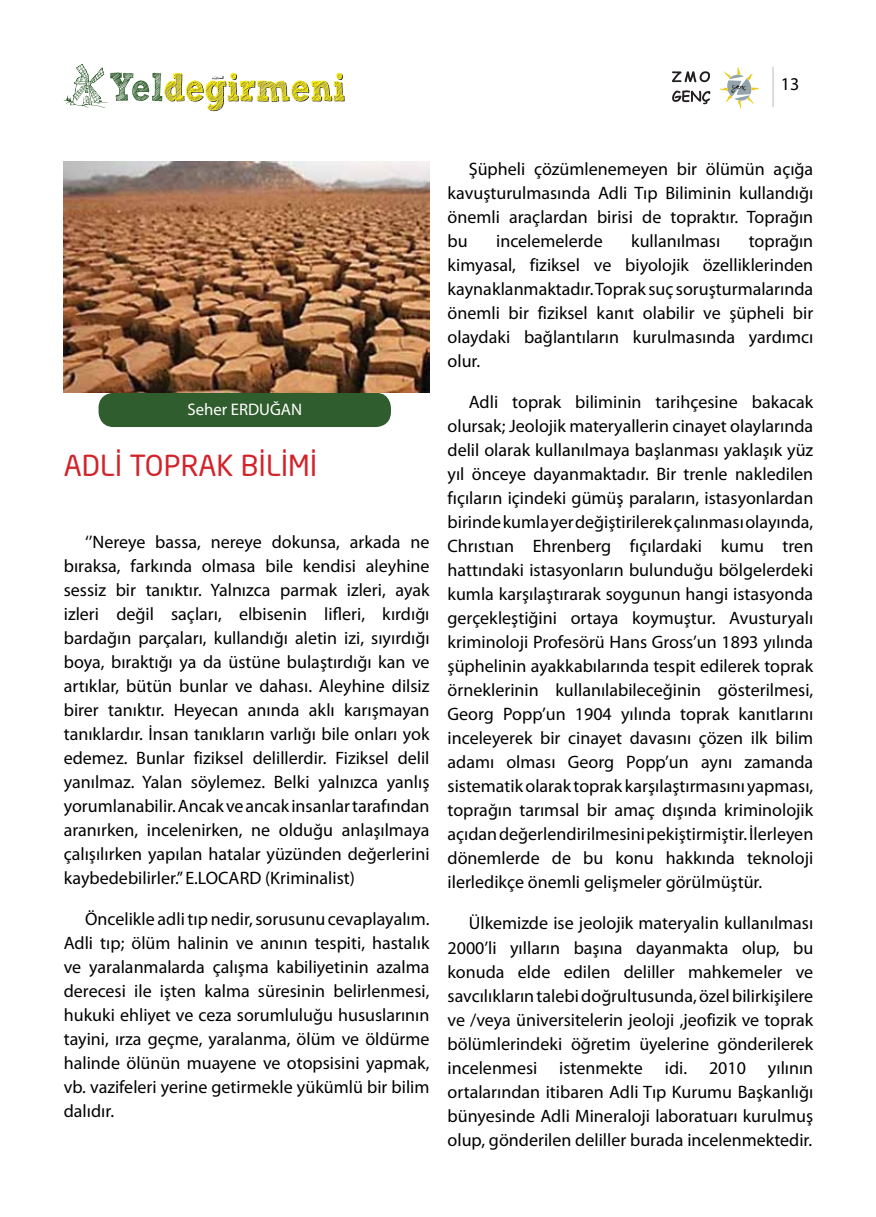
<style>
.page{position:relative;width:876px;height:1217px;background:#fff}
.page>*{position:absolute;margin:0;border:0;box-sizing:border-box;transform-origin:0 0}
.t1{font:28.5px "Neo Sans Pro";color:#d2232a}
.t2{font:18px/24px "Myriad Pro";color:#000;text-align:justify}
.t3{font:16.8px "Myriad Pro";color:#fff}
</style>
<div class="page">
<div style="left:99px;top:393px;width:292px;height:34px;background:#305d2d;border-radius:15px"></div>
<img style="left:64px;top:162px;width:366px;height:231px">
<svg style="left:64px;top:64px;width:281px;height:48px"></svg>
<svg style="left:720px;top:67px;width:39px;height:42px"></svg>
<hr style="left:772px;top:67px;width:2px;height:40px;background:#d1d4d4">
<svg style="left:672px;top:71px;width:38px;height:11px"></svg>
<svg style="left:672px;top:90px;width:38px;height:14px"></svg>
<p class="t2" style="left:781px;top:72px;width:20px">13</p>
<p class="t3" style="left:187px;top:398px;width:116px">Seher ERDUĞAN</p>
<h1 class="t1" style="left:64px;top:447px;width:255px">ADLİ TOPRAK BİLİMİ</h1>
<p class="t2" style="left:64px;top:529px;width:367px;text-indent:21px">‘’Nereye bassa, nereye dokunsa, arkada ne bıraksa, farkında olmasa bile kendisi aleyhine sessiz bir tanıktır. Yalnızca parmak izleri, ayak izleri değil saçları, elbisenin lifleri, kırdığı bardağın parçaları, kullandığı aletin izi, sıyırdığı boya, bıraktığı ya da üstüne bulaştırdığı kan ve artıklar, bütün bunlar ve dahası. Aleyhine dilsiz birer tanıktır. Heyecan anında aklı karışmayan tanıklardır. İnsan tanıkların varlığı bile onları yok edemez. Bunlar fiziksel delillerdir. Fiziksel delil yanılmaz. Yalan söylemez. Belki yalnızca yanlış yorumlanabilir. Ancak ve ancak insanlar tarafından aranırken, incelenirken, ne olduğu anlaşılmaya çalışılırken yapılan hatalar yüzünden değerlerini kaybedebilirler.’’ E.LOCARD (Kriminalist)</p>
<p class="t2" style="left:64px;top:906px;width:367px;text-indent:21px">Öncelikle adli tıp nedir, sorusunu cevaplayalım.<br>Adli tıp; ölüm halinin ve anının tespiti, hastalık ve yaralanmalarda çalışma kabiliyetinin azalma derecesi ile işten kalma süresinin belirlenmesi, hukuki ehliyet ve ceza sorumluluğu hususlarının tayini, ırza geçme, yaralanma, ölüm ve öldürme halinde ölünün muayene ve otopsisini yapmak, vb. vazifeleri yerine getirmekle yükümlü bir bilim dalıdır.</p>
<p class="t2" style="left:448px;top:157px;width:367px;text-indent:21px">Şüpheli çözümlenemeyen bir ölümün açığa kavuşturulmasında Adli Tıp Biliminin kullandığı önemli araçlardan birisi de topraktır. Toprağın bu</p>
<p class="t2" style="left:496px;top:229px;width:108px">incelemelerde</p>
<p class="t2" style="left:631px;top:229px;width:91px">kullanılması</p>
<p class="t2" style="left:448px;top:229px;width:367px;text-indent:301px">toprağın kimyasal, fiziksel ve biyolojik özelliklerinden kaynaklanmaktadır. Toprak suç soruşturmalarında önemli bir fiziksel kanıt olabilir ve şüpheli bir olaydaki bağlantıların kurulmasında yardımcı olur.</p>
<p class="t2" style="left:448px;top:390px;width:367px;text-indent:21px">Adli toprak biliminin tarihçesine bakacak olursak; Jeolojik materyallerin cinayet olaylarında delil olarak kullanılmaya başlanması yaklaşık yüz yıl önceye dayanmaktadır. Bir trenle nakledilen fıçıların içindeki gümüş paraların, istasyonlardan birinde kumla yer değiştirilerek çalınması olayında, Chrıstıan Ehrenberg fıçılardaki kumu tren hattındaki istasyonların bulunduğu bölgelerdeki kumla karşılaştırarak soygunun hangi istasyonda gerçekleştiğini ortaya koymuştur. Avusturyalı kriminoloji Profesörü Hans Gross’un 1893 yılında şüphelinin ayakkabılarında tespit edilerek toprak örneklerinin kullanılabileceğinin gösterilmesi, Georg Popp’un 1904 yılında toprak kanıtlarını inceleyerek bir cinayet davasını çözen ilk bilim adamı olması Georg Popp’un aynı zamanda sistematik olarak toprak karşılaştırmasını yapması, toprağın tarımsal bir amaç dışında kriminolojik açıdan değerlendirilmesini pekiştirmiştir. İlerleyen dönemlerde de bu konu hakkında teknoloji ilerledikçe önemli gelişmeler görülmüştür.</p>
<p class="t2" style="left:448px;top:910px;width:367px;text-indent:21px">Ülkemizde ise jeolojik materyalin kullanılması 2000’li yılların başına dayanmakta olup, bu konuda elde edilen deliller mahkemeler ve savcılıkların talebi doğrultusunda, özel bilirkişilere ve /veya üniversitelerin jeoloji ,jeofizik ve toprak bölümlerindeki öğretim üyelerine gönderilerek incelenmesi istenmekte idi. 2010 yılının ortalarından itibaren Adli Tıp Kurumu Başkanlığı bünyesinde Adli Mineraloji laboratuarı kurulmuş olup, gönderilen deliller burada incelenmektedir.</p>
</div>
